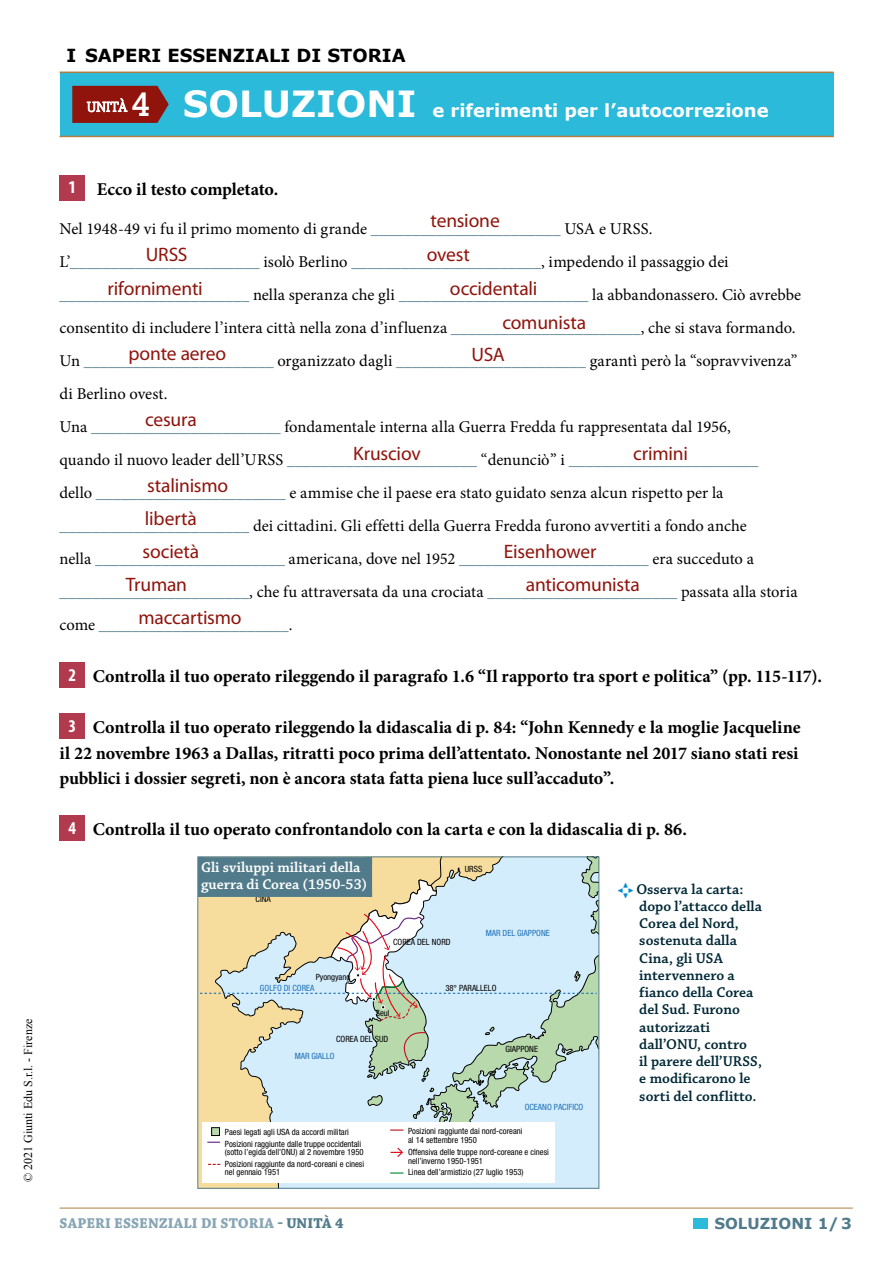
<style>
.page{position:relative;width:893px;height:1263px;background:#fff}
.page>*{position:absolute;margin:0;border:0;box-sizing:border-box;transform-origin:0 0}
.t1{font:19.5px/33.9px "Myriad Pro";letter-spacing:-.01em;color:#90140c}
.t2{font:700 18px/25.5px "Minion Pro";color:#000;text-align:justify}
.t3{font:700 18px "Verdana";color:#fff}
.t4{font:700 18px "Verdana";color:#000}
.t5{font:700 condensed 18px "Myriad Pro";color:#fff}
.t6{font:16.5px/33px "Minion Pro";color:#000}
.t7{font:700 15.15px "Verdana";color:#517b8b}
.t8{font:600 15px/17.2px "Chaparral Pro";color:#002836}
.t9{font:600 15px/17.2px "Chaparral Pro";color:#fff}
.t10{font:700 15px "Chaparral Pro";letter-spacing:.005em;color:#87a5b4}
.t11{font:13.5px "Bodoni Egyptian Pro";letter-spacing:-.02em;color:#fff}
.t12{font:12px "Times New Roman";color:#000}
.t13{font:condensed 8.55px/8.6px "Helvetica Neue LT Std";color:#000}
.t14{font:condensed 8.55px "Helvetica Neue LT Std";color:#1d71b8}
.s1{font-family:"Bodoni Egyptian Pro";font-size:32.7px}
.s2{font-size:36px}
.s3{color:#517b8b}
.s4{color:#008bd2}
</style>
<div class="page">
<div style="left:60px;top:72px;width:773px;height:64px;background:#2bbada"></div>
<hr style="left:60px;top:1208px;width:793px;height:1px;background:#af7f41">
<hr style="left:60px;top:136px;width:773px;height:1px;background:#af7f41">
<hr style="left:60px;top:72px;width:773px;height:1px;background:#af7f41">
<div style="left:693px;top:1218px;width:14px;height:10px;background:#2bbada"></div>
<div style="left:60px;top:175px;width:25px;height:26px;background:#b13a4f"></div>
<div style="left:60px;top:663px;width:25px;height:25px;background:#b13a4f"></div>
<div style="left:60px;top:714px;width:25px;height:25px;background:#b13a4f"></div>
<div style="left:60px;top:816px;width:25px;height:25px;background:#b13a4f"></div>
<svg style="left:72px;top:86px;width:97px;height:37px;background:#902e29"></svg>
<svg style="left:391px;top:1172px;width:12px;height:1px"></svg>
<svg style="left:200px;top:858px;width:397px;height:299px;background:#d8e2da"></svg>
<div style="left:212px;top:1128px;width:7px;height:7px;background:#b8d9ab"></div>
<div style="left:211px;top:1127px;width:9px;height:8px;border:1px solid #000"></div>
<div style="left:198px;top:857px;width:6px;height:40px;background:#517b8b"></div>
<div style="left:366px;top:857px;width:6px;height:40px;background:#517b8b"></div>
<div style="left:198px;top:857px;width:174px;height:8px;background:#517b8b"></div>
<div style="left:198px;top:889px;width:174px;height:8px;background:#517b8b"></div>
<div style="left:201px;top:858px;width:168px;height:18px;background:#517b8b"></div>
<div style="left:201px;top:876px;width:167px;height:18px;background:#517b8b"></div>
<p class="t12" style="left:20px;top:1182px;width:165px;rotate:-90deg">© 2021 Giunti Edu S.r.l. - Firenze</p>
<p class="t4" style="left:67px;top:43px;width:341px">I SAPERI ESSENZIALI DI STORIA</p>
<p class="t11" style="left:87px;top:99px;width:42px">UNITÀ</p>
<p class="t3" style="left:132px;top:99px;width:638px"><span class="s1">4</span> <span class="s2">SOLUZIONI</span> e riferimenti per l’autocorrezione</p>
<p class="t5" style="left:68px;top:176px;width:9px">1</p>
<p class="t2" style="left:97px;top:176px;width:183px">Ecco il testo completato.</p>
<p class="t6" style="left:60px;top:212px;width:743px">Nel 1948-49 vi fu il primo momento di grande <span class="s3">_______________________</span> USA e URSS.<br>L’<span class="s3">_______________________</span> isolò Berlino <span class="s3">_______________________</span>, impedendo il passaggio dei <span class="s3">_______________________</span> nella speranza che gli <span class="s3">_______________________</span> la abbandonassero. Ciò avrebbe consentito di includere l’intera città nella zona d’influenza <span class="s3">_______________________</span>, che si stava formando.<br>Un <span class="s3">_______________________</span> organizzato dagli <span class="s3">_______________________</span> garantì però la “sopravvivenza” di Berlino ovest.<br>Una <span class="s3">_______________________</span> fondamentale interna alla Guerra Fredda fu rappresentata dal 1956,<br>quando il nuovo leader dell’URSS <span class="s3">_______________________</span> “denunciò” i <span class="s3">_______________________<br></span>dello <span class="s3">_______________________</span> e ammise che il paese era stato guidato senza alcun rispetto per la <span class="s3">_______________________</span> dei cittadini. Gli effetti della Guerra Fredda furono avvertiti a fondo anche<br>nella <span class="s3">_______________________</span> americana, dove nel 1952 <span class="s3">_______________________</span> era succeduto a <span class="s3">_______________________</span>, che fu attraversata da una crociata <span class="s3">_______________________</span> passata alla storia come <span class="s3">_______________________</span>.</p>
<p class="t5" style="left:68px;top:663px;width:9px">2</p>
<p class="t2" style="left:93px;top:663px;width:731px">Controlla il tuo operato rileggendo il paragrafo 1.6 “Il rapporto tra sport e politica” (pp. 115-117).</p>
<p class="t5" style="left:68px;top:714px;width:9px">3</p>
<p class="t1" style="left:431px;top:203px;width:71px">tensione</p>
<p class="t1" style="left:146px;top:237px;width:43px">URSS</p>
<p class="t1" style="left:427px;top:237px;width:45px">ovest</p>
<p class="t1" style="left:108px;top:271px;width:97px">rifornimenti</p>
<p class="t1" style="left:502px;top:271px;width:85px;text-indent:-52px">occidentali comunista</p>
<p class="t1" style="left:128px;top:337px;width:99px">ponte aereo</p>
<p class="t1" style="left:471px;top:338px;width:35px">USA</p>
<p class="t1" style="left:145px;top:402px;width:53px">cesura</p>
<p class="t1" style="left:353px;top:436px;width:69px">Krusciov</p>
<p class="t1" style="left:633px;top:436px;width:56px">crimini</p>
<p class="t1" style="left:147px;top:469px;width:83px">stalinismo</p>
<p class="t1" style="left:143px;top:502px;width:58px;line-height:32.8px">libertà società</p>
<p class="t1" style="left:504px;top:534px;width:94px">Eisenhower</p>
<p class="t1" style="left:126px;top:567px;width:63px">Truman</p>
<p class="t1" style="left:526px;top:567px;width:116px">anticomunista</p>
<p class="t1" style="left:139px;top:601px;width:105px">maccartismo</p>
<p class="t2" style="left:60px;top:714px;width:742px;text-indent:33px">Controlla il tuo operato rileggendo la didascalia di p. 84: “John Kennedy e la moglie Jacqueline il 22 novembre 1963 a Dallas, ritratti poco prima dell’attentato. Nonostante nel 2017 siano stati resi pubblici i dossier segreti, non è ancora stata fatta piena luce sull’accaduto”.</p>
<p class="t5" style="left:68px;top:816px;width:9px">4</p>
<p class="t2" style="left:93px;top:816px;width:596px">Controlla il tuo operato confrontandolo con la carta e con la didascalia di p. 86.</p>
<p class="t9" style="left:201px;top:859px;width:168px">Gli sviluppi militari della guerra di Corea (1950-53)</p>
<p class="t13" style="left:256px;top:894px;width:17px">CINA</p>
<p class="t13" style="left:465px;top:864px;width:19px">URSS</p>
<p class="t13" style="left:393px;top:938px;width:59px">COREA DEL NORD</p>
<p class="t14" style="left:486px;top:928px;width:66px">MAR DEL GIAPPONE</p>
<p class="t13" style="left:316px;top:972px;width:36px">Pyongyang</p>
<p class="t14" style="left:260px;top:983px;width:56px">GOLFO DI COREA</p>
<p class="t13" style="left:376px;top:1008px;width:15px">Seul</p>
<p class="t13" style="left:445px;top:983px;width:53px">38° PARALLELO</p>
<p class="t13" style="left:336px;top:1034px;width:54px">COREA DEL SUD</p>
<p class="t14" style="left:295px;top:1051px;width:42px">MAR GIALLO</p>
<p class="t13" style="left:225px;top:1126px;width:138px;line-height:11.9px">Paesi legati agli USA da accordi militari<br>Posizioni raggiunte dalle truppe occidentali</p>
<p class="t13" style="left:225px;top:1146px;width:141px;line-height:11.7px">(sotto l’egida dell’ONU) al 2 novembre 1950<br>Posizioni raggiunte da nord-coreani e cinesi</p>
<p class="t13" style="left:225px;top:1168px;width:57px">nel gennaio 1951</p>
<p class="t10" style="left:60px;top:1214px;width:285px">SAPERI ESSENZIALI DI STORIA <span class="s3">- UNITÀ 4</span></p>
<p class="t13" style="left:505px;top:1044px;width:34px">GIAPPONE</p>
<p class="t14" style="left:525px;top:1102px;width:60px">OCEANO PACIFICO</p>
<p class="t13" style="left:408px;top:1127px;width:116px">Posizioni raggiunte dai nord-coreani al 14 settembre 1950</p>
<p class="t13" style="left:408px;top:1148px;width:142px">Offensiva delle truppe nord-coreane e cinesi nell’inverno 1950-1951</p>
<p class="t13" style="left:408px;top:1168px;width:117px">Linea dell’armistizio (27 luglio 1953)</p>
<p class="t8" style="left:639px;top:881px;width:124px;text-indent:-21px"><span class="s4">b</span> Osserva la carta: dopo l’attacco della<br>Corea del Nord, sostenuta dalla<br>Cina, gli USA intervennero a fianco della Corea del Sud. Furono autorizzati dall’ONU, contro<br>il parere dell’URSS, e modificarono le sorti del conflitto.</p>
<p class="t7" style="left:714px;top:1213px;width:139px">SOLUZIONI 1/3</p>
</div>
